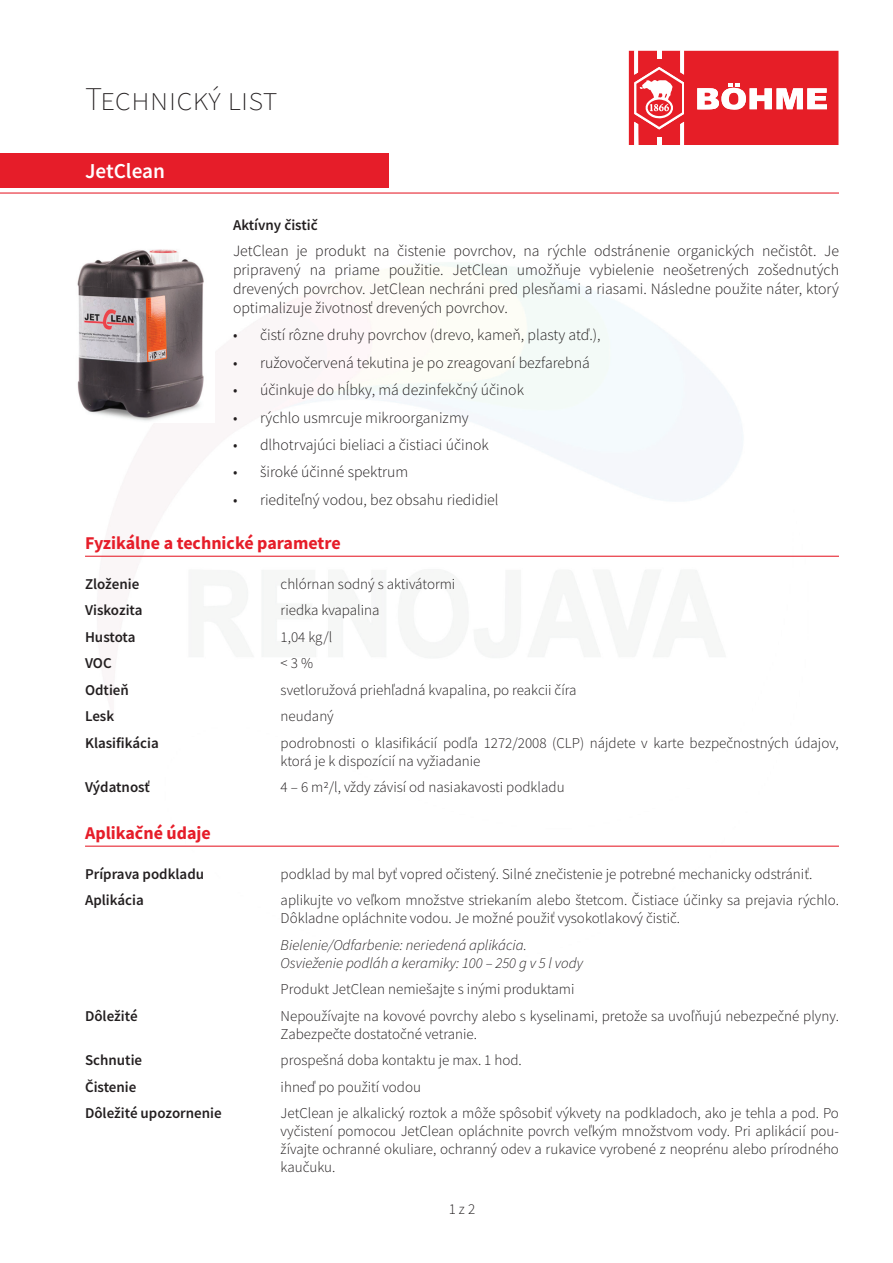
<style>
.page{position:relative;width:893px;height:1263px;background:#fff}
.page>*{position:absolute;margin:0;border:0;box-sizing:border-box;transform-origin:0 0}
.t1{font:200 33px "Source Sans Pro";color:#231f20}
.t2{font:600 21.3px "Source Sans Pro";color:#fff}
.t3{font:700 18px "Source Sans Pro";color:#e61d29}
.t4{font:300 15.75px/18.9px "Source Sans Pro";color:#231f20;text-align:justify}
.t5{font:300 15px/18px "Source Sans Pro";color:#231f20}
.t6{font:600 15px "Source Sans Pro";color:#231f20}
.t7{font:italic 300 15px/18px "Source Sans Pro";color:#231f20}
.t8{font:600 15px "Source Sans Pro";letter-spacing:-.02em;color:#231f20}
</style>
<div class="page">
<div style="left:0;top:154px;width:388px;height:34px;background:#e61d29"></div>
<hr style="left:85px;top:556px;width:754px;height:1px;background:#e61d29">
<hr style="left:85px;top:846px;width:754px;height:1px;background:#e61d29">
<hr style="left:0;top:192px;width:839px;height:2px;background:#e61d29">
<img style="left:77px;top:249px;width:127px;height:173px">
<svg style="left:629px;top:51px;width:209px;height:94px;background:#ea454c"></svg>
<h1 class="t1" style="left:85px;top:79px;width:194px">Technický list</h1>
<h2 class="t2" style="left:85px;top:157px;width:82px">JetClean</h2>
<p class="t6" style="left:233px;top:215px;width:86px">Aktívny čistič</p>
<p class="t4" style="left:233px;top:242px;width:607px">JetClean je produkt na čistenie povrchov, na rýchle odstránenie organických nečistôt. Je pripravený na priame použitie. JetClean umožňuje vybielenie neošetrených zošednutých drevených povrchov. JetClean nechráni pred plesňami a riasami. Následne použite náter, ktorý optimalizuje životnosť drevených povrchov.</p>
<p class="t4" style="left:233px;top:326px;width:369px">• čistí rôzne druhy povrchov (drevo, kameň, plasty atď.),</p>
<p class="t4" style="left:233px;top:353px;width:358px">• ružovočervená tekutina je po zreagovaní bezfarebná</p>
<p class="t4" style="left:233px;top:380px;width:292px">• účinkuje do hĺbky, má dezinfekčný účinok</p>
<p class="t4" style="left:233px;top:408px;width:237px">• rýchlo usmrcuje mikroorganizmy</p>
<p class="t4" style="left:233px;top:435px;width:257px">• dlhotrvajúci bieliaci a čistiaci účinok</p>
<p class="t4" style="left:233px;top:463px;width:177px">• široké účinné spektrum</p>
<p class="t4" style="left:233px;top:490px;width:267px">• riediteľný vodou, bez obsahu riedidiel</p>
<p class="t3" style="left:85px;top:531px;width:257px">Fyzikálne a technické parametre</p>
<p class="t6" style="left:85px;top:574px;width:56px">Zloženie</p>
<p class="t5" style="left:281px;top:575px;width:176px">chlórnan sodný s aktivátormi</p>
<p class="t6" style="left:85px;top:600px;width:59px">Viskozita</p>
<p class="t5" style="left:281px;top:601px;width:100px">riedka kvapalina</p>
<p class="t8" style="left:85px;top:627px;width:52px">Hustota</p>
<p class="t5" style="left:281px;top:628px;width:53px">1,04 kg/l</p>
<p class="t6" style="left:85px;top:653px;width:28px">VOC</p>
<p class="t5" style="left:281px;top:654px;width:34px">&lt; 3 %</p>
<p class="t6" style="left:85px;top:680px;width:45px">Odtieň</p>
<p class="t5" style="left:281px;top:681px;width:297px">svetloružová priehľadná kvapalina, po reakcii číra</p>
<p class="t6" style="left:85px;top:706px;width:31px">Lesk</p>
<p class="t5" style="left:281px;top:707px;width:55px">neudaný</p>
<p class="t6" style="left:85px;top:733px;width:75px">Klasifikácia</p>
<p class="t5" style="left:281px;top:734px;width:560px">podrobnosti o klasifikácií podľa 1272/2008 (CLP) nájdete v karte bezpečnostných údajov, ktorá je k dispozícií na vyžiadanie</p>
<p class="t6" style="left:85px;top:777px;width:66px">Výdatnosť</p>
<p class="t5" style="left:281px;top:778px;width:285px">4 – 6 m2/l, vždy závisí od nasiakavosti podkladu</p>
<p class="t3" style="left:85px;top:821px;width:127px">Aplikačné údaje</p>
<p class="t6" style="left:85px;top:864px;width:121px">Príprava podkladu</p>
<p class="t5" style="left:281px;top:864px;width:533px">podklad by mal byť vopred očistený. Silné znečistenie je potrebné mechanicky odstrániť.</p>
<p class="t6" style="left:85px;top:890px;width:60px">Aplikácia</p>
<p class="t5" style="left:281px;top:891px;width:560px">aplikujte vo veľkom množstve striekaním alebo štetcom. Čistiace účinky sa prejavia rýchlo.<br>Dôkladne opláchnite vodou. Je možné použiť vysokotlakový čistič.</p>
<p class="t7" style="left:281px;top:935px;width:304px">Bielenie/Odfarbenie: neriedená aplikácia.<br>Osvieženie podláh a keramiky: 100 – 250 g v 5 l vody</p>
<p class="t5" style="left:281px;top:980px;width:295px">Produkt JetClean nemiešajte s inými produktami</p>
<p class="t6" style="left:85px;top:1006px;width:54px">Dôležité</p>
<p class="t5" style="left:281px;top:1006px;width:560px">Nepoužívajte na kovové povrchy alebo s kyselinami, pretože sa uvoľňujú nebezpečné plyny.<br>Zabezpečte dostatočné vetranie.</p>
<p class="t6" style="left:85px;top:1050px;width:59px">Schnutie</p>
<p class="t5" style="left:281px;top:1051px;width:243px">prospešná doba kontaktu je max. 1 hod.</p>
<p class="t6" style="left:85px;top:1077px;width:53px">Čistenie</p>
<p class="t5" style="left:281px;top:1077px;width:142px">ihneď po použití vodou</p>
<p class="t6" style="left:85px;top:1103px;width:138px">Dôležité upozornenie</p>
<p class="t5" style="left:281px;top:1104px;width:560px;text-align:justify">JetClean je alkalický roztok a môže spôsobiť výkvety na podkladoch, ako je tehla a pod. Po vyčistení pomocou JetClean opláchnite povrch veľkým množstvom vody. Pri aplikácií pou&shy;žívajte ochranné okuliare, ochranný odev a rukavice vyrobené z neoprénu alebo prírodného kaučuku.</p>
<p class="t5" style="left:449px;top:1200px;width:28px">1 z 2</p>
</div>
